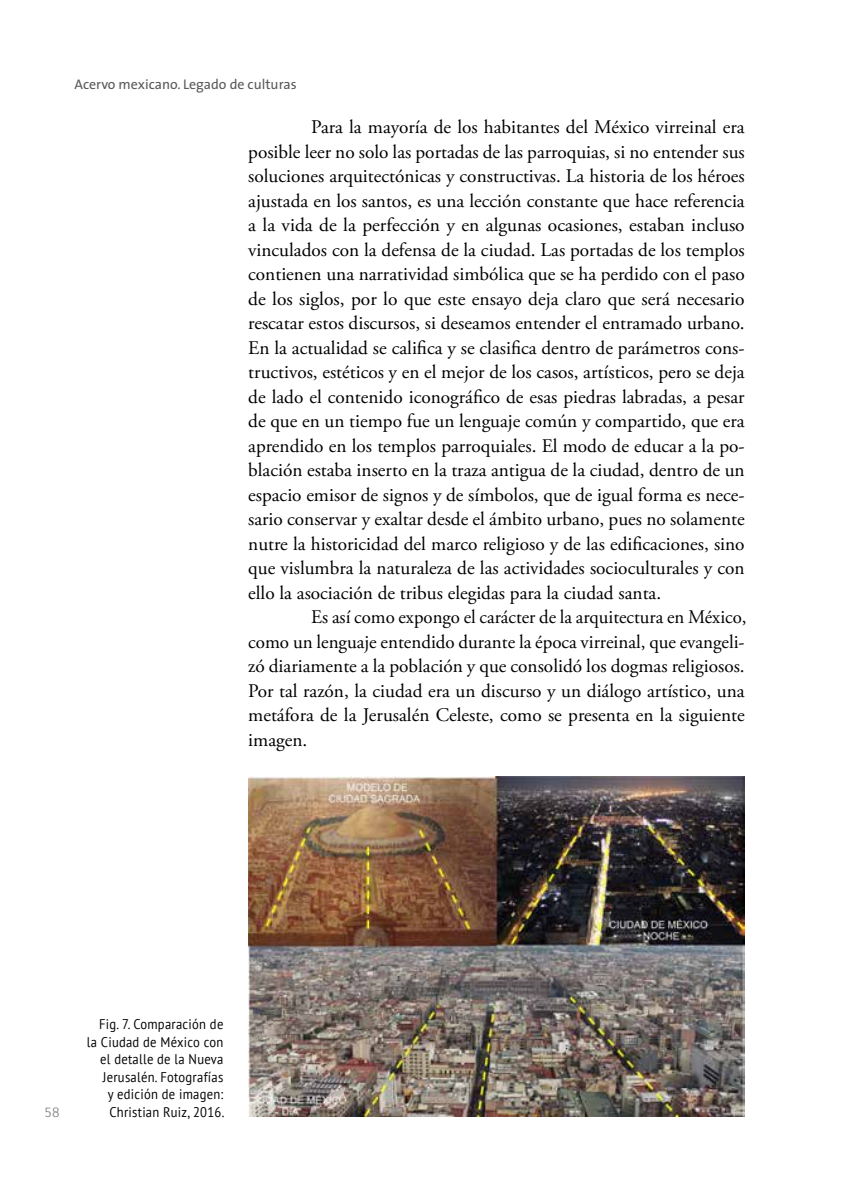
<style>
.page{position:relative;width:844px;height:1191px;background:#fff}
.page>*{position:absolute;margin:0;border:0;box-sizing:border-box;transform-origin:0 0}
.t1{font:19.25px/24.5px "Adobe Garamond Pro";color:#000;text-align:justify}
.t2{font:14px/17.5px "PT Sans";letter-spacing:.02em;color:#000;text-align:right;scale:.9 1}
.t3{font:14px "The Sans";color:#595959}
.t4{font:14px "Quay Itc T";color:#878787}
</style>
<div class="page">
<img style="left:248px;top:776px;width:496px;height:340px">
<p class="t3" style="left:74px;top:73px;width:223px">Acervo mexicano. Legado de culturas</p>
<p class="t1" style="left:248px;top:115px;width:498px;text-indent:63px">Para la mayoría de los habitantes del México virreinal era posible leer no solo las portadas de las parroquias, si no entender sus soluciones arquitectónicas y constructivas. La historia de los héroes ajustada en los santos, es una lección constante que hace referencia a la vida de la perfección y en algunas ocasiones, estaban incluso vinculados con la defensa de la ciudad. Las portadas de los templos contienen una narratividad simbólica que se ha perdido con el paso de los siglos, por lo que este ensayo deja claro que será necesario rescatar estos discursos, si deseamos entender el entramado urbano.<br>En la actualidad se califica y se clasifica dentro de parámetros cons&shy;tructivos, estéticos y en el mejor de los casos, artísticos, pero se deja de lado el contenido iconográfico de esas piedras labradas, a pesar de que en un tiempo fue un lenguaje común y compartido, que era aprendido en los templos parroquiales. El modo de educar a la po&shy;blación estaba inserto en la traza antigua de la ciudad, dentro de un espacio emisor de signos y de símbolos, que de igual forma es nece&shy;sario conservar y exaltar desde el ámbito urbano, pues no solamente nutre la historicidad del marco religioso y de las edificaciones, sino que vislumbra la naturaleza de las actividades socioculturales y con ello la asociación de tribus elegidas para la ciudad santa.</p>
<p class="t1" style="left:248px;top:605px;width:499px;text-indent:63px">Es así como expongo el carácter de la arquitectura en México, como un lenguaje entendido durante la época virreinal, que evangeli&shy;zó diariamente a la población y que consolidó los dogmas religiosos.<br>Por tal razón, la ciudad era un discurso y un diálogo artístico, una metáfora de la Jerusalén Celeste, como se presenta en la siguiente imagen.</p>
<p class="t4" style="left:45px;top:1103px;width:16px">58</p>
<p class="t2" style="left:87px;top:1015px;width:154px">Fig. 7. Comparación de la Ciudad de México con el detalle de la Nueva<br>Jerusalén. Fotografías<br>y edición de imagen:<br>Christian Ruiz, 2016.</p>
</div>
